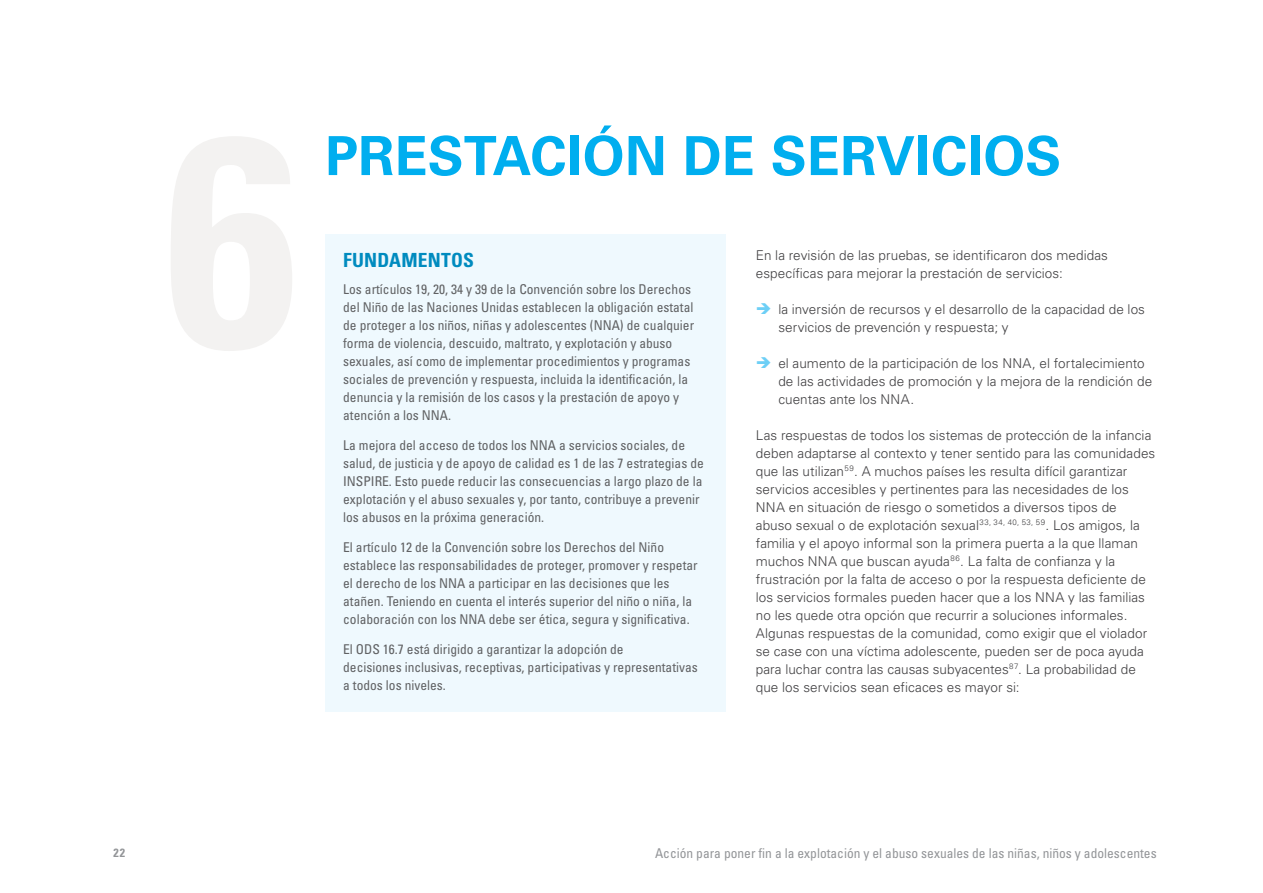
<style>
.page{position:relative;width:1263px;height:893px;background:#fff}
.page>*{position:absolute;margin:0;border:0;box-sizing:border-box;transform-origin:0 0}
.Headline_Cover{font:700 54px "Univers LT Std";color:#00aeef}
.Box_Head_Rationale{font:700 condensed 19.5px "Univers LT Std";letter-spacing:.005em;color:#008bbf}
.Body_Serif{font:300 13.5px/18px "Univers LT Std";letter-spacing:.005em;color:#414042}
.Box_Text_Rationale{font:condensed 13.5px/18px "Univers LT Std";color:#606163}
.t1{font:condensed 13.5px "Univers LT Std";color:#939598}
.t2{font:700 condensed 12px "Univers LT Std";color:#939598}
</style>
<div class="page">
<div style="left:325px;top:234px;width:401px;height:51px;background:#eff9fe"></div>
<div style="left:325px;top:275px;width:401px;height:166px;background:#eff9fe"></div>
<div style="left:325px;top:431px;width:401px;height:112px;background:#eff9fe"></div>
<div style="left:325px;top:533px;width:401px;height:112px;background:#eff9fe"></div>
<div style="left:325px;top:635px;width:401px;height:76px;background:#eff9fe"></div>
<p class="Headline_Cover" style="left:325px;top:124px;width:737px">PRESTACIÓN DE SERVICIOS</p>
<p class="Box_Head_Rationale" style="left:343px;top:248px;width:132px">FUNDAMENTOS</p>
<p class="Box_Text_Rationale" style="left:343px;top:280px;width:352px">Los artículos 19, 20, 34 y 39 de la Convención sobre los Derechos del Niño de las Naciones Unidas establecen la obligación estatal de proteger a los niños, niñas y adolescentes (NNA) de cualquier forma de violencia, descuido, maltrato, y explotación y abuso sexuales, así como de implementar procedimientos y programas sociales de prevención y respuesta, incluida la identificación, la denuncia y la remisión de los casos y la prestación de apoyo y atención a los NNA.</p>
<p class="Box_Text_Rationale" style="left:343px;top:436px;width:362px">La mejora del acceso de todos los NNA a servicios sociales, de salud, de justicia y de apoyo de calidad es 1 de las 7 estrategias de INSPIRE. Esto puede reducir las consecuencias a largo plazo de la explotación y el abuso sexuales y, por tanto, contribuye a prevenir los abusos en la próxima generación.</p>
<p class="Box_Text_Rationale" style="left:343px;top:538px;width:356px">El artículo 12 de la Convención sobre los Derechos del Niño establece las responsabilidades de proteger, promover y respetar el derecho de los NNA a participar en las decisiones que les atañen. Teniendo en cuenta el interés superior del niño o niña, la colaboración con los NNA debe ser ética, segura y significativa.</p>
<p class="Box_Text_Rationale" style="left:343px;top:640px;width:356px">El ODS 16.7 está dirigido a garantizar la adopción de<br>decisiones inclusivas, receptivas, participativas y representativas a todos los niveles.</p>
<p class="Body_Serif" style="left:756px;top:246px;width:354px">En la revisión de las pruebas, se identificaron dos medidas específicas para mejorar la prestación de servicios:</p>
<p class="Body_Serif" style="left:778px;top:300px;width:368px">la inversión de recursos y el desarrollo de la capacidad de los servicios de prevención y respuesta; y</p>
<p class="Body_Serif" style="left:778px;top:354px;width:375px">el aumento de la participación de los NNA, el fortalecimiento de las actividades de promoción y la mejora de la rendición de cuentas ante los NNA.</p>
<p class="Body_Serif" style="left:756px;top:426px;width:401px">Las respuestas de todos los sistemas de protección de la infancia deben adaptarse al contexto y tener sentido para las comunidades que las utilizan<sup>59</sup>. A muchos países les resulta difícil garantizar servicios accesibles y pertinentes para las necesidades de los NNA en situación de riesgo o sometidos a diversos tipos de abuso sexual o de explotación sexual<sup>33,</sup> <sup>34,</sup> <sup>40,</sup> <sup>53,</sup> <sup>59</sup>. Los amigos, la familia y el apoyo informal son la primera puerta a la que llaman muchos NNA que buscan ayuda<sup>86</sup>. La falta de confianza y la frustración por la falta de acceso o por la respuesta deficiente de los servicios formales pueden hacer que a los NNA y las familias no les quede otra opción que recurrir a soluciones informales.<br>Algunas respuestas de la comunidad, como exigir que el violador se case con una víctima adolescente, pueden ser de poca ayuda para luchar contra las causas subyacentes<sup>87</sup>. La probabilidad de que los servicios sean eficaces es mayor si:</p>
<p class="t2" style="left:113px;top:845px;width:13px">22</p>
<p class="t1" style="left:655px;top:844px;width:503px">Acción para poner fin a la explotación y el abuso sexuales de las niñas, niños y adolescentes</p>
</div>
